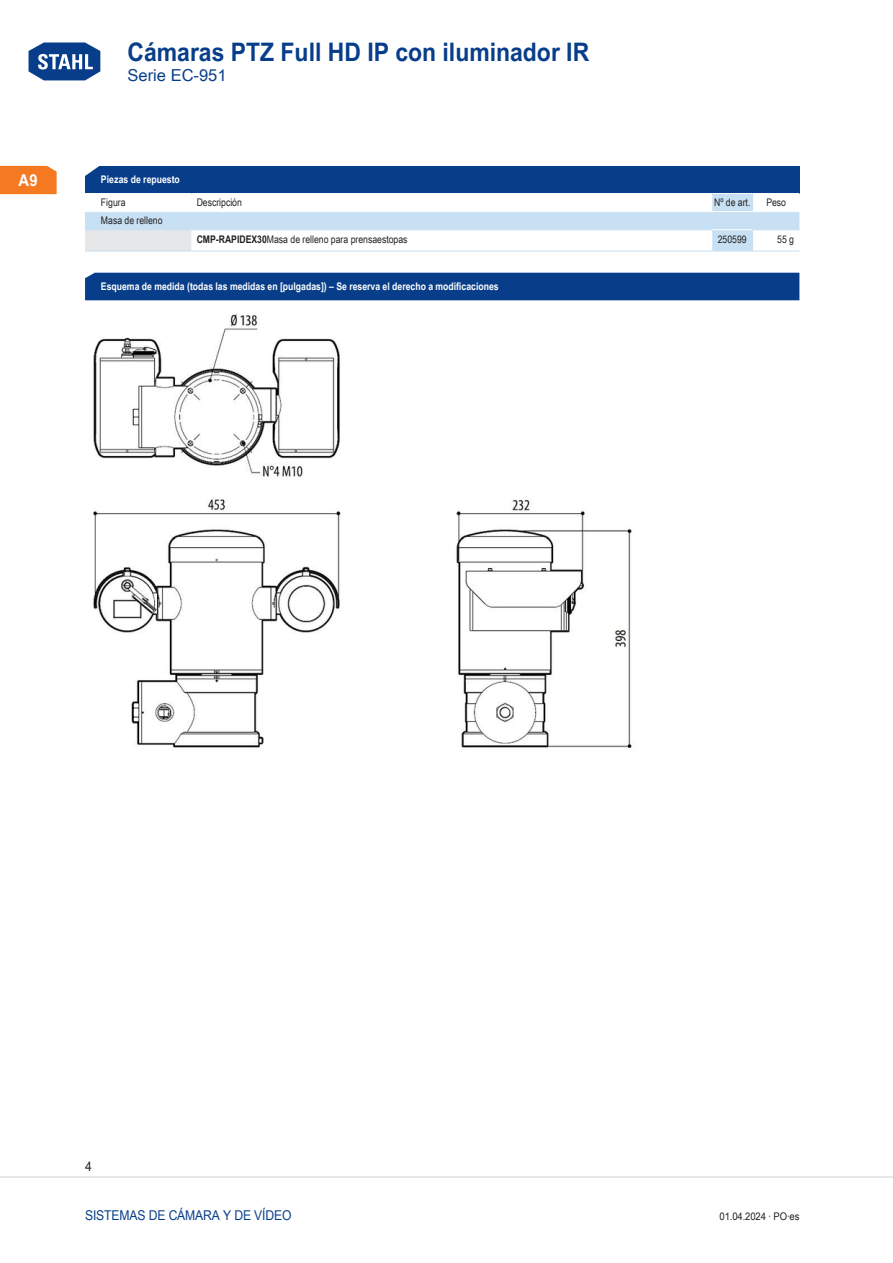
<style>
.page{position:relative;width:893px;height:1263px;background:#fff}
.page>*{position:absolute;margin:0;border:0;box-sizing:border-box;transform-origin:0 0}
.t1{font:700 25.5px "Arial Unicode MS";color:#083e89;scale:.9 1}
.TabHeader1stColumn{font:700 24px "Arial Unicode MS";color:#fff;scale:1.45 1}
.t2{font:16.5px "Arial Unicode MS";color:#083e89}
.t3{font:700 16.5px "Arial Unicode MS";color:#fff;scale:.9 1}
.t4{font:13.5px "Arial Unicode MS";letter-spacing:-.01em;color:#083e89;scale:.9 1}
.t5{font:13.5px "Arial Unicode MS";color:#231f20;scale:.9 1}
.TabHeader1stColumn-2{font:700 10.5px "Arial Unicode MS";color:#fff;scale:.83 1}
.TabBodyLeft{font:10.5px "Arial Unicode MS";color:#231f20;scale:.83 1}
.TabBodyCenter{font:10.5px "Arial Unicode MS";color:#231f20;scale:.83 1}
.TabBodyLeft-2{font:10.5px "Arial Unicode MS";color:#231f20;scale:.9 1}
.TabBody1stColumnTitl{font:10.5px "Arial Unicode MS";color:#231f20;scale:.83 1}
.TabBody1stColumn{font:10.5px "Arial Unicode MS";color:#231f20;scale:.83 1}
.TabBodyRight{font:10.5px "Arial Unicode MS";color:#231f20;scale:.83 1}
.s1{font-weight:400;font-size:31.65px;color:#fff}
.s2{font-weight:700}
</style>
<div class="page">
<svg style="left:28px;top:42px;width:73px;height:39px"></svg>
<hr style="left:0;top:1176px;width:893px;height:2px;background:#e6e7e9">
<div style="left:0;top:166px;width:57px;height:28px;background:#f47921"></div>
<div style="left:85px;top:273px;width:714px;height:27px;background:#083e89"></div>
<div style="left:85px;top:166px;width:714px;height:27px;background:#083e89"></div>
<svg style="left:85px;top:193px;width:714px;height:59px"></svg>
<img style="left:93px;top:314px;width:539px;height:434px">
<h1 class="t1" style="left:26px;top:33px;width:627px"><span class="s1">Home</span> Cámaras PTZ Full HD IP con iluminador IR</h1>
<h3 class="t2" style="left:128px;top:63px;width:101px">Serie EC-951</h3>
<h3 class="t3" style="left:19px;top:168px;width:23px">A9</h3>
<p class="TabHeader1stColumn" style="left:82px;top:154px;width:16px">◤</p>
<p class="TabHeader1stColumn-2" style="left:101px;top:172px;width:97px">Piezas de repuesto</p>
<p class="TabBody1stColumn" style="left:101px;top:195px;width:31px">Figura</p>
<p class="TabBodyLeft" style="left:197px;top:195px;width:56px">Descripción</p>
<p class="TabBodyCenter" style="left:714px;top:195px;width:45px">Nº de art.</p>
<p class="TabBodyCenter" style="left:766px;top:195px;width:25px">Peso</p>
<p class="TabBody1stColumnTitl" style="left:101px;top:213px;width:76px">Masa de relleno</p>
<p class="TabBodyLeft" style="left:197px;top:231px;width:256px"><span class="s2">CMP-RAPIDEX30</span>Masa de relleno para prensaestopas</p>
<p class="TabBodyCenter" style="left:718px;top:231px;width:36px">250599</p>
<p class="TabBodyRight" style="left:777px;top:231px;width:22px">55 g</p>
<p class="TabHeader1stColumn-2" style="left:101px;top:279px;width:481px">Esquema de medida (todas las medidas en [pulgadas]) – Se reserva el derecho a modificaciones</p>
<p class="t5" style="left:85px;top:1157px;width:9px">4</p>
<p class="t4" style="left:85px;top:1205px;width:220px">Sistemas de cámara y de vídeo</p>
<p class="TabBodyLeft-2" style="left:720px;top:1208px;width:90px">01.04.2024 · PO·es</p>
</div>
